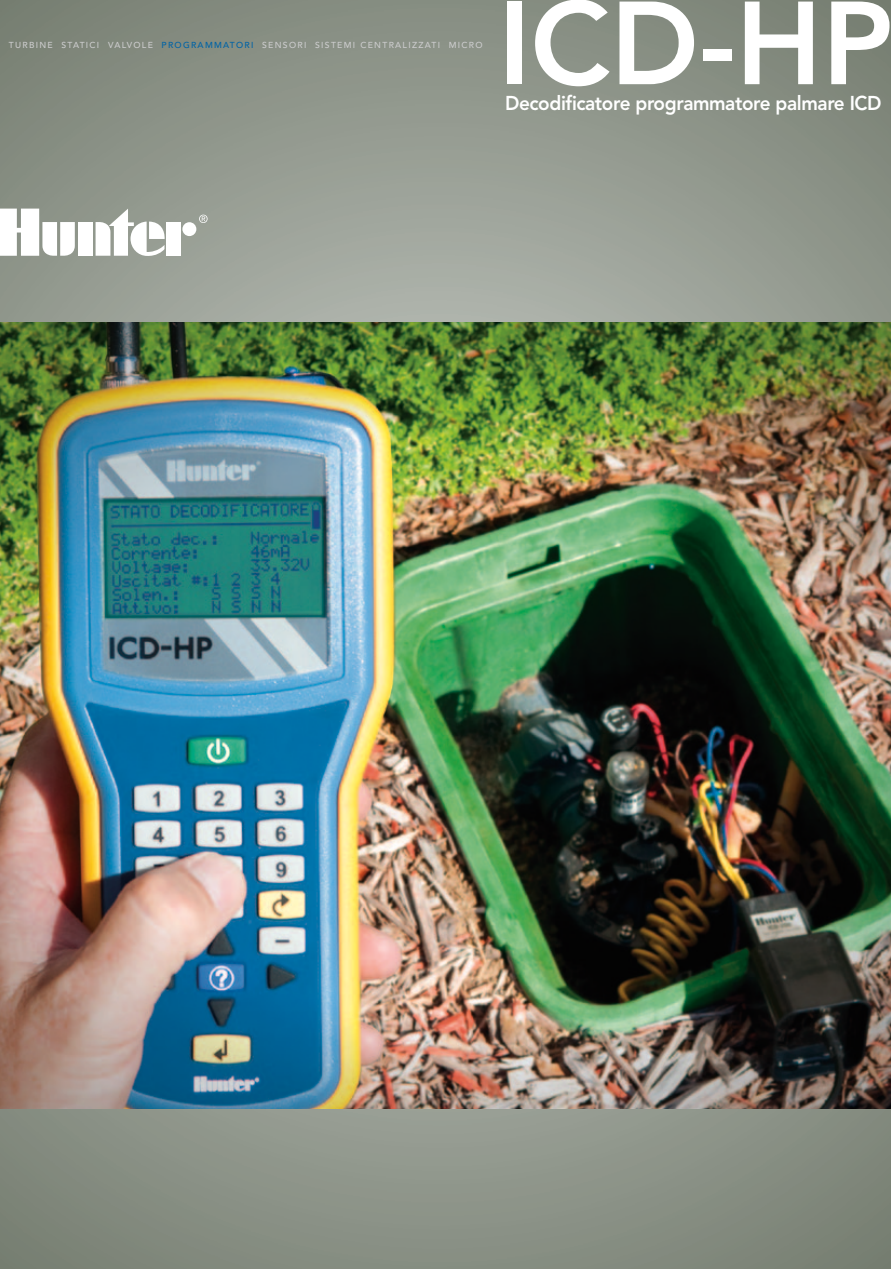
<style>
.page{position:relative;width:891px;height:1269px;background:#fff}
.page>*{position:absolute;margin:0;border:0;box-sizing:border-box;transform-origin:0 0}
.t1{font:800 116.7px "Avenir";color:#fff}
.t2{font:800 19.95px "Avenir";letter-spacing:-.02em;color:#fff;scale:.95 1}
.t3{font:500 8.7px "Avenir";letter-spacing:.15em;color:#cccccd}
.s1{color:#0063a6}
</style>
<div class="page">
<img style="left:0;top:0;width:891px;height:1269px">
<img style="left:0;top:322px;width:891px;height:786px">
<svg style="left:199px;top:215px;width:9px;height:8px"></svg>
<div style="left:78px;top:222px;width:14px;height:34px;background:#fff"></div>
<div style="left:182px;top:222px;width:14px;height:14px;background:#fff;border-radius:50%"></div>
<div style="left:167px;top:222px;width:14px;height:34px;background:#fff"></div>
<svg style="left:96px;top:209px;width:69px;height:47px"></svg>
<svg style="left:0;top:209px;width:75px;height:47px"></svg>
<p class="t3" style="left:9px;top:40px;width:475px">TURBINE STATICI VALVOLE <span class="s1">PROGRAMMATORI</span> SENSORI SISTEMI CENTRALIZZATI MICRO</p>
<h1 class="t1" style="left:498px;top:-25px;width:397px">ICD-HP</h1>
<h2 class="t2" style="left:505px;top:92px;width:398px">Decodificatore programmatore palmare ICD</h2>
</div>
